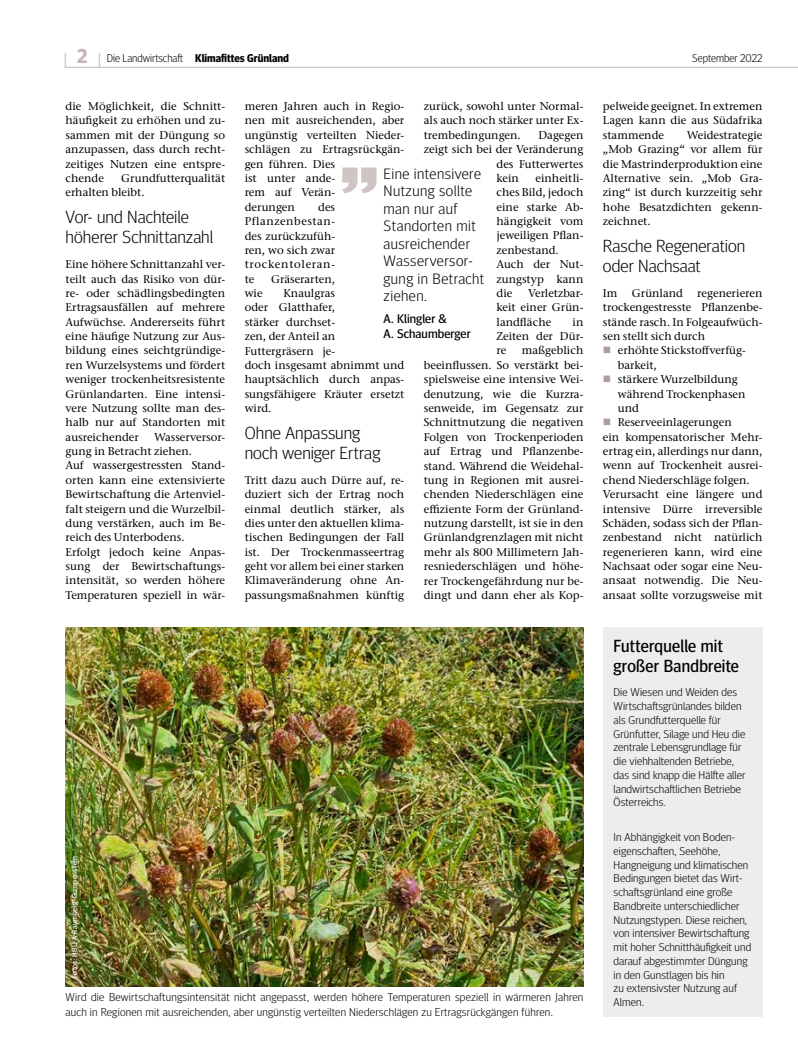
<style>
.page{position:relative;width:798px;height:1063px;background:#fff}
.page>*{position:absolute;margin:0;border:0;box-sizing:border-box;transform-origin:0 0}
.t1{font:300 17.5px/20px "Meta Head OT";color:#000;scale:1.05 1}
.t2{font:17.5px/20px "Meta Head OT";letter-spacing:.015em;color:#000}
.t3{font:300 15px/17.5px "Meta Head OT";letter-spacing:.03em;color:#000;scale:1.05 1}
.t4{font:12.5px/15px "Meta Head OT";letter-spacing:.01em;color:#000;scale:1.05 1}
.t5{font:500 11.25px/14.4px "Stone Serif ITC Pro";color:#000;text-align:justify}
.t6{font:300 11.25px/13.8px "Meta Head OT";letter-spacing:.01em;color:#000;scale:1.05 1}
.t7{font:300 11.25px "Meta Head OT";letter-spacing:.01em;color:#000}
.t8{font:700 11.25px "Meta Head OT";color:#000}
.t9{font:7.5px "Meta Head OT";letter-spacing:.03em;color:#fff;scale:1.05 1}
.s1{font-family:"Generis Simple Com";font-size:20px;color:#c6b7b4}
.s2{font-weight:700;font-size:20px;color:#c6b7b4}
</style>
<div class="page">
<hr style="left:66px;top:67px;width:731px;height:1px;background:#c6b7b4">
<img style="left:66px;top:628px;width:517px;height:359px">
<div style="left:602px;top:628px;width:160px;height:389px;background:#eeeded"></div>
<svg style="left:342px;top:168px;width:34px;height:26px"></svg>
<p class="t7" style="left:63px;top:51px;width:121px"><span class="s1">|</span> <span class="s2">2</span> <span class="s1">|</span> Die Landwirtschaft</p>
<p class="t8" style="left:195px;top:51px;width:95px">Klimafittes Grünland</p>
<p class="t7" style="left:692px;top:51px;width:72px">September 2022</p>
<p class="t5" style="left:66px;top:99px;width:161px">die Möglichkeit, die Schnitt&shy;häufigkeit zu erhöhen und zu&shy;sammen mit der Düngung so anzupassen, dass durch recht&shy;zeitiges Nutzen eine entspre&shy;chende</p>
<p class="t5" style="left:66px;top:171px;width:161px;text-indent:56px">Grundfutterqualität erhalten bleibt.</p>
<h1 class="t1" style="left:66px;top:207px;width:142px">Vor- und Nachteile höherer Schnittanzahl</h1>
<p class="t5" style="left:66px;top:257px;width:161px">Eine höhere Schnittanzahl ver&shy;teilt auch das Risiko von dür&shy;re- oder schädlingsbedingten Ertragsausfällen auf mehrere Aufwüchse. Andererseits führt eine häufige Nutzung zur Aus&shy;bildung eines seichtgründige&shy;ren Wurzelsystems und fördert weniger trockenheitsresistente Grünlandarten. Eine intensi&shy;vere Nutzung sollte man des&shy;halb nur auf Standorten mit ausreichender</p>
<p class="t5" style="left:66px;top:430px;width:161px;text-align:left;text-indent:89px">Wasserversor&shy;gung in Betracht ziehen.<br>Auf wassergestressten Stand&shy;orten kann eine extensivierte<br>Bewirtschaftung die Artenviel&shy;falt steigern und die Wurzelbil&shy;dung verstärken, auch im Be&shy;reich des Unterbodens.<br>Erfolgt jedoch keine Anpas&shy;sung der Bewirtschaftungs&shy;intensität, so werden höhere<br>Temperaturen speziell in wär-</p>
<p class="t5" style="left:423px;top:99px;width:161px">zurück, sowohl unter Normal&shy;als auch noch stärker unter Ex&shy;trembedingungen.</p>
<p class="t5" style="left:244px;top:99px;width:161px;text-align:left">meren Jahren auch in Regio&shy;nen mit ausreichenden, aber ungünstig verteilten Nieder&shy;schlägen zu Ertragsrückgän&shy;gen führen. Dies<br>ist unter ande-<br>rem auf Verän-<br>derungen</p>
<p class="t5" style="left:538px;top:128px;width:46px">Dagegen</p>
<p class="t5" style="left:423px;top:142px;width:161px">zeigt sich bei der Veränderung</p>
<p class="t5" style="left:496px;top:157px;width:88px">des Futterwertes</p>
<p class="t5" style="left:496px;top:171px;width:24px">kein</p>
<h2 class="t3" style="left:383px;top:164px;width:97px">Eine intensivere<br>Nutzung sollte man nur auf<br>Standorten mit ausreichender<br>Wasserversor&shy;gung in Betracht ziehen.</h2>
<p class="t4" style="left:383px;top:311px;width:85px">A. Klingler &amp;<br>A. Schaumberger</p>
<p class="t5" style="left:496px;top:171px;width:88px;text-align:left;text-indent:39px">einheitli&shy;ches Bild, jedoch eine starke Ab&shy;hängigkeit vom jeweiligen Pflan&shy;zenbestand.<br>Auch der Nut&shy;zungstyp kann die</p>
<p class="t5" style="left:244px;top:200px;width:92px;text-indent:73px">des Pflanzenbestan&shy;des zurückzufüh&shy;ren, wo sich zwar trockentoleran&shy;te</p>
<p class="t5" style="left:271px;top:272px;width:65px">Gräserarten,</p>
<p class="t5" style="left:496px;top:286px;width:88px;text-indent:32px">Verletzbar&shy;keit einer Grün&shy;landfläche</p>
<p class="t5" style="left:244px;top:286px;width:161px;text-align:left;text-indent:39px">Knaulgras<br>oder Glatthafer,<br>stärker durchset-<br>zen, der Anteil an<br>Futtergräsern je-<br>doch insgesamt abnimmt und hauptsächlich durch anpas&shy;sungsfähigere Kräuter ersetzt wird.</p>
<h1 class="t1" style="left:244px;top:423px;width:131px">Ohne Anpassung noch weniger Ertrag</h1>
<p class="t5" style="left:244px;top:473px;width:161px">Tritt dazu auch Dürre auf, re&shy;duziert sich der Ertrag noch einmal deutlich stärker, als dies unter den aktuellen klima&shy;tischen Bedingungen der Fall ist. Der Trockenmasseertrag geht vor allem bei einer starken Klimaveränderung ohne An&shy;passungsmaßnahmen künftig</p>
<p class="t5" style="left:244px;top:286px;width:20px">wie</p>
<p class="t5" style="left:496px;top:315px;width:88px;text-indent:76px">in Zeiten der Dür&shy;re</p>
<p class="t5" style="left:423px;top:343px;width:161px;text-indent:98px">maßgeblich beeinflussen. So verstärkt bei&shy;spielsweise eine intensive Wei&shy;denutzung, wie die Kurzra&shy;senweide, im Gegensatz zur Schnittnutzung die negativen Folgen von Trockenperioden auf Ertrag und Pflanzenbe&shy;stand. Während die Weidehal&shy;tung in Regionen mit ausrei&shy;chenden Niederschlägen eine effiziente Form der Grünland&shy;nutzung darstellt, ist sie in den Grünlandgrenzlagen mit nicht mehr als 800 Millimetern Jah&shy;resniederschlägen und höhe&shy;rer Trockengefährdung nur be&shy;dingt und dann eher als Kop-</p>
<p class="t9" style="left:70px;top:978px;width:118px;rotate:-90deg">Fotos: HBLFA Raumberg-Gumpenstein</p>
<p class="t6" style="left:66px;top:990px;width:494px;line-height:14.4px">Wird die Bewirtschaftungsintensität nicht angepasst, werden höhere Temperaturen speziell in wärmeren Jahren auch in Regionen mit ausreichenden, aber ungünstig verteilten Niederschlägen zu Ertragsrückgängen führen.</p>
<p class="t5" style="left:602px;top:99px;width:161px">pelweide geeignet. In extremen Lagen kann die aus Südafrika stammende</p>
<p class="t5" style="left:602px;top:128px;width:161px;text-indent:84px">Weidestrategie „Mob Grazing“ vor allem für die Mastrinderproduktion eine Alternative sein. „Mob Gra&shy;zing“ ist durch kurzzeitig sehr hohe Besatzdichten gekenn&shy;zeichnet.</p>
<h1 class="t1" style="left:602px;top:236px;width:137px">Rasche Regeneration oder Nachsaat</h1>
<p class="t5" style="left:602px;top:286px;width:16px">Im</p>
<p class="t5" style="left:631px;top:286px;width:53px">Grünland</p>
<p class="t5" style="left:602px;top:286px;width:161px;text-indent:94px">regenerieren trockengestresste Pflanzenbe&shy;stände rasch. In Folgeaufwüch&shy;sen stellt sich durch</p>
<p class="t5" style="left:617px;top:343px;width:129px">erhöhte Stickstoffverfüg-</p>
<p class="t5" style="left:617px;top:358px;width:40px">barkeit,</p>
<p class="t5" style="left:617px;top:372px;width:121px">stärkere Wurzelbildung</p>
<p class="t5" style="left:617px;top:387px;width:129px">während Trockenphasen</p>
<p class="t5" style="left:617px;top:401px;width:23px">und</p>
<p class="t5" style="left:617px;top:415px;width:115px">Reserveeinlagerungen</p>
<p class="t5" style="left:602px;top:430px;width:161px">ein kompensatorischer Mehr-</p>
<p class="t5" style="left:602px;top:444px;width:161px">ertrag ein, allerdings nur dann,</p>
<p class="t5" style="left:602px;top:458px;width:161px">wenn auf Trockenheit ausrei-</p>
<p class="t5" style="left:602px;top:473px;width:148px">chend Niederschläge folgen.</p>
<p class="t5" style="left:602px;top:487px;width:161px">Verursacht eine längere und</p>
<p class="t5" style="left:602px;top:502px;width:161px">intensive Dürre irreversible</p>
<p class="t5" style="left:602px;top:516px;width:161px">Schäden, sodass sich der Pflan-</p>
<p class="t5" style="left:602px;top:530px;width:161px">zenbestand nicht natürlich</p>
<p class="t5" style="left:602px;top:545px;width:161px">regenerieren kann, wird eine</p>
<p class="t5" style="left:602px;top:559px;width:161px">Nachsaat oder sogar eine Neu-</p>
<p class="t5" style="left:602px;top:573px;width:161px">ansaat notwendig. Die Neu-</p>
<p class="t5" style="left:602px;top:588px;width:161px">ansaat sollte vorzugsweise mit</p>
<h1 class="t2" style="left:613px;top:636px;width:127px">Futterquelle mit großer Bandbreite</h1>
<p class="t6" style="left:613px;top:685px;width:127px">Die Wiesen und Weiden des<br>Wirtschaftsgrünlandes bilden als Grundfutterquelle für<br>Grünfutter, Silage und Heu die zentrale Lebensgrundlage für die viehhaltenden Betriebe, das sind knapp die Hälfte aller landwirtschaftlichen Betriebe<br>Österreichs.</p>
<p class="t6" style="left:613px;top:830px;width:133px">In Abhängigkeit von Boden&shy;eigenschaften, Seehöhe,<br>Hangneigung und klimatischen<br>Bedingungen bietet das Wirt&shy;schaftsgrünland eine große<br>Bandbreite unterschiedlicher<br>Nutzungstypen. Diese reichen, von intensiver Bewirtschaftung mit hoher Schnitthäufigkeit und darauf abgestimmter Düngung in den Gunstlagen bis hin<br>zu extensivster Nutzung auf<br>Almen.</p>
</div>
